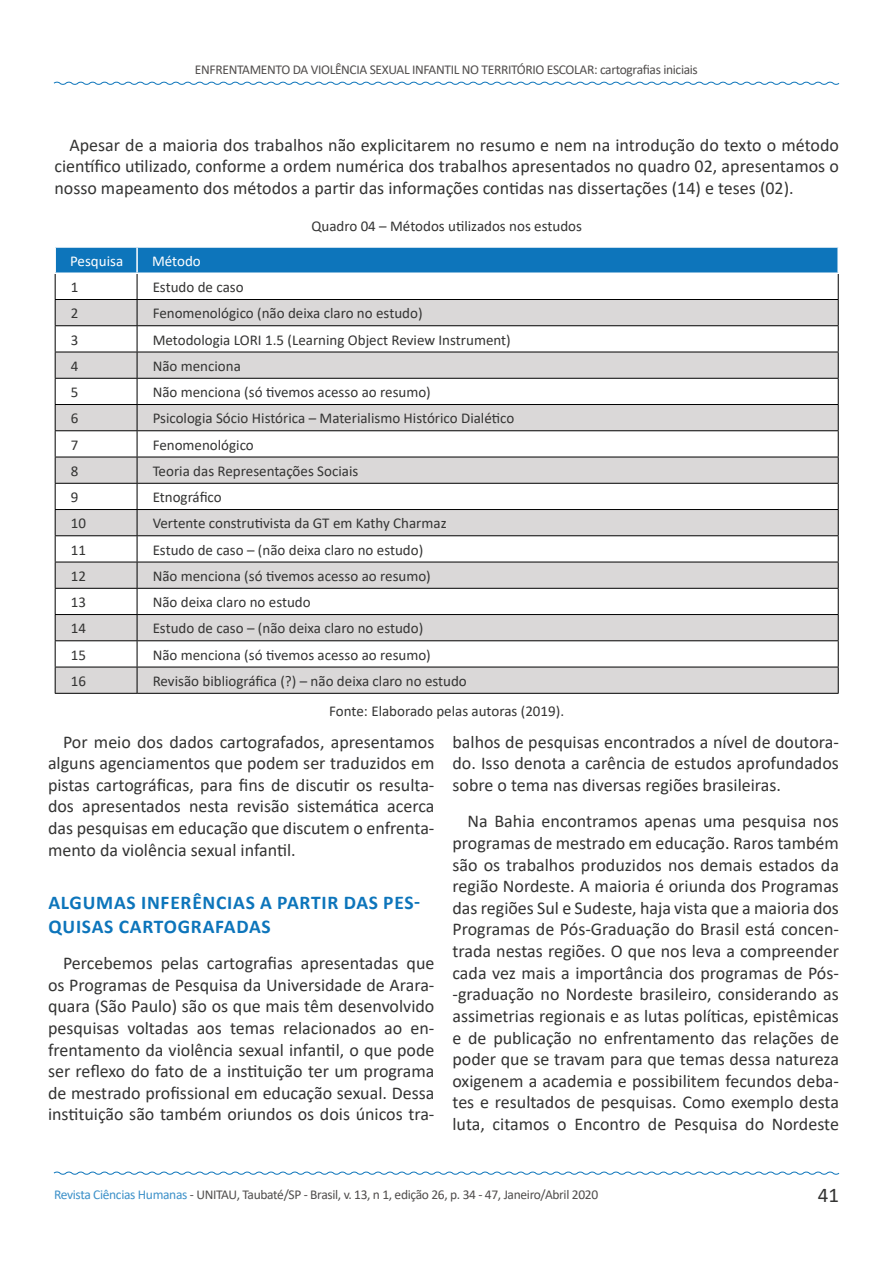
<style>
.page{position:relative;width:893px;height:1263px;background:#fff}
.page>*{position:absolute;margin:0;border:0;box-sizing:border-box;transform-origin:0 0}
.t1{font:21px "Calibri";color:#343433}
.t2{font:700 19.5px/23.4px "Calibri";letter-spacing:.04em;color:#0d75bb}
.t3{font:18px/21.6px "Calibri";color:#343433;text-align:justify}
.t4{font:15px/30.3px "Calibri";color:#343433}
.t5{font:15px "Calibri";color:#fff}
.t6{font:13.5px "Calibri";letter-spacing:-.025em;color:#504d4c}
.s1{color:#3d91c9}
</style>
<div class="page">
<svg style="left:53px;top:81px;width:787px;height:4px"></svg>
<svg style="left:53px;top:1171px;width:787px;height:4px"></svg>
<hr style="left:55px;top:693px;width:82px;height:1px;background:#000">
<hr style="left:137px;top:693px;width:702px;height:1px;background:#000">
<svg style="left:55px;top:247px;width:784px;height:446px"></svg>
<p class="t6" style="left:195px;top:60px;width:504px">ENFRENTAMENTO DA VIOLÊNCIA SEXUAL INFANTIL NO TERRITÓRIO ESCOLAR: cartografias iniciais</p>
<p class="t3" style="left:54px;top:133px;width:786px;text-indent:15px">Apesar de a maioria dos trabalhos não explicitarem no resumo e nem na introdução do texto o método científico utilizado, conforme a ordem numérica dos trabalhos apresentados no quadro 02, apresentamos o nosso mapeamento dos métodos a partir das informações contidas nas dissertações (14) e teses (02).</p>
<p class="t4" style="left:311px;top:211px;width:272px">Quadro 04 – Métodos utilizados nos estudos</p>
<p class="t5" style="left:70px;top:250px;width:55px">Pesquisa</p>
<p class="t5" style="left:152px;top:250px;width:50px">Método</p>
<p class="t4" style="left:71px;top:271px;width:9px">1</p>
<p class="t4" style="left:153px;top:271px;width:93px">Estudo de caso</p>
<p class="t4" style="left:71px;top:298px;width:9px">2</p>
<p class="t4" style="left:153px;top:298px;width:271px">Fenomenológico (não deixa claro no estudo)</p>
<p class="t4" style="left:71px;top:324px;width:9px">3</p>
<p class="t4" style="left:153px;top:324px;width:360px">Metodologia LORI 1.5 (Learning Object Review Instrument)</p>
<p class="t4" style="left:71px;top:350px;width:9px">4</p>
<p class="t4" style="left:153px;top:350px;width:90px">Não menciona</p>
<p class="t4" style="left:71px;top:376px;width:9px">5</p>
<p class="t4" style="left:153px;top:376px;width:280px">Não menciona (só tivemos acesso ao resumo)</p>
<p class="t4" style="left:71px;top:403px;width:9px">6</p>
<p class="t4" style="left:153px;top:403px;width:363px">Psicologia Sócio Histórica – Materialismo Histórico Dialético</p>
<p class="t4" style="left:71px;top:429px;width:9px">7</p>
<p class="t4" style="left:153px;top:429px;width:103px">Fenomenológico</p>
<p class="t4" style="left:71px;top:455px;width:9px">8</p>
<p class="t4" style="left:153px;top:455px;width:207px">Teoria das Representações Sociais</p>
<p class="t4" style="left:71px;top:481px;width:9px">9</p>
<p class="t4" style="left:153px;top:481px;width:71px">Etnográfico</p>
<p class="t4" style="left:71px;top:508px;width:17px">10</p>
<p class="t4" style="left:153px;top:508px;width:295px">Vertente construtivista da GT em Kathy Charmaz</p>
<p class="t4" style="left:71px;top:534px;width:17px">11</p>
<p class="t4" style="left:153px;top:534px;width:272px">Estudo de caso – (não deixa claro no estudo)</p>
<p class="t4" style="left:71px;top:560px;width:17px">12</p>
<p class="t4" style="left:153px;top:560px;width:280px">Não menciona (só tivemos acesso ao resumo)</p>
<p class="t4" style="left:71px;top:586px;width:17px">13</p>
<p class="t4" style="left:153px;top:586px;width:160px">Não deixa claro no estudo</p>
<p class="t4" style="left:71px;top:613px;width:17px">14</p>
<p class="t4" style="left:153px;top:613px;width:272px">Estudo de caso – (não deixa claro no estudo)</p>
<p class="t4" style="left:71px;top:639px;width:17px">15</p>
<p class="t4" style="left:153px;top:639px;width:280px">Não menciona (só tivemos acesso ao resumo)</p>
<p class="t4" style="left:71px;top:665px;width:17px">16</p>
<p class="t4" style="left:329px;top:665px;width:236px;text-indent:-177px">Revisão bibliográfica (?) – não deixa claro no estudo<br>Fonte: Elaborado pelas autoras (2019).</p>
<p class="t3" style="left:48px;top:730px;width:388px;text-indent:15px">Por meio dos dados cartografados, apresentamos alguns agenciamentos que podem ser traduzidos em pistas cartográficas, para fins de discutir os resulta&shy;dos apresentados nesta revisão sistemática acerca das pesquisas em educação que discutem o enfrenta&shy;mento da violência sexual infantil.</p>
<p class="t2" style="left:48px;top:891px;width:373px">ALGUMAS INFERÊNCIAS A PARTIR DAS PES-<br>QUISAS CARTOGRAFADAS</p>
<p class="t3" style="left:48px;top:952px;width:388px;text-indent:15px">Percebemos pelas cartografias apresentadas que os Programas de Pesquisa da Universidade de Arara&shy;quara (São Paulo) são os que mais têm desenvolvido pesquisas voltadas aos temas relacionados ao en&shy;frentamento da violência sexual infantil, o que pode ser reflexo do fato de a instituição ter um programa de mestrado profissional em educação sexual. Dessa instituição são também oriundos os dois únicos tra-</p>
<p class="t3" style="left:452px;top:730px;width:388px">balhos de pesquisas encontrados a nível de doutora&shy;do. Isso denota a carência de estudos aprofundados sobre o tema nas diversas regiões brasileiras.</p>
<p class="t3" style="left:452px;top:810px;width:388px;text-indent:15px">Na Bahia encontramos apenas uma pesquisa nos programas de mestrado em educação. Raros também são os trabalhos produzidos nos demais estados da região Nordeste. A maioria é oriunda dos Programas das regiões Sul e Sudeste, haja vista que a maioria dos Programas de Pós-Graduação do Brasil está concen&shy;trada nestas regiões. O que nos leva a compreender cada vez mais a importância dos programas de Pós--graduação no Nordeste brasileiro, considerando as assimetrias regionais e as lutas políticas, epistêmicas e de publicação no enfrentamento das relações de poder que se travam para que temas dessa natureza oxigenem a academia e possibilitem fecundos deba&shy;tes e resultados de pesquisas. Como exemplo desta luta, citamos o Encontro de Pesquisa do Nordeste</p>
<p class="t6" style="left:54px;top:1185px;width:546px"><span class="s1">Revista Ciências Humanas</span> - UNITAU, Taubaté/SP - Brasil, v. 13, n 1, edição 26, p. 34 - 47, Janeiro/Abril 2020</p>
<p class="t1" style="left:818px;top:1180px;width:23px">41</p>
</div>
